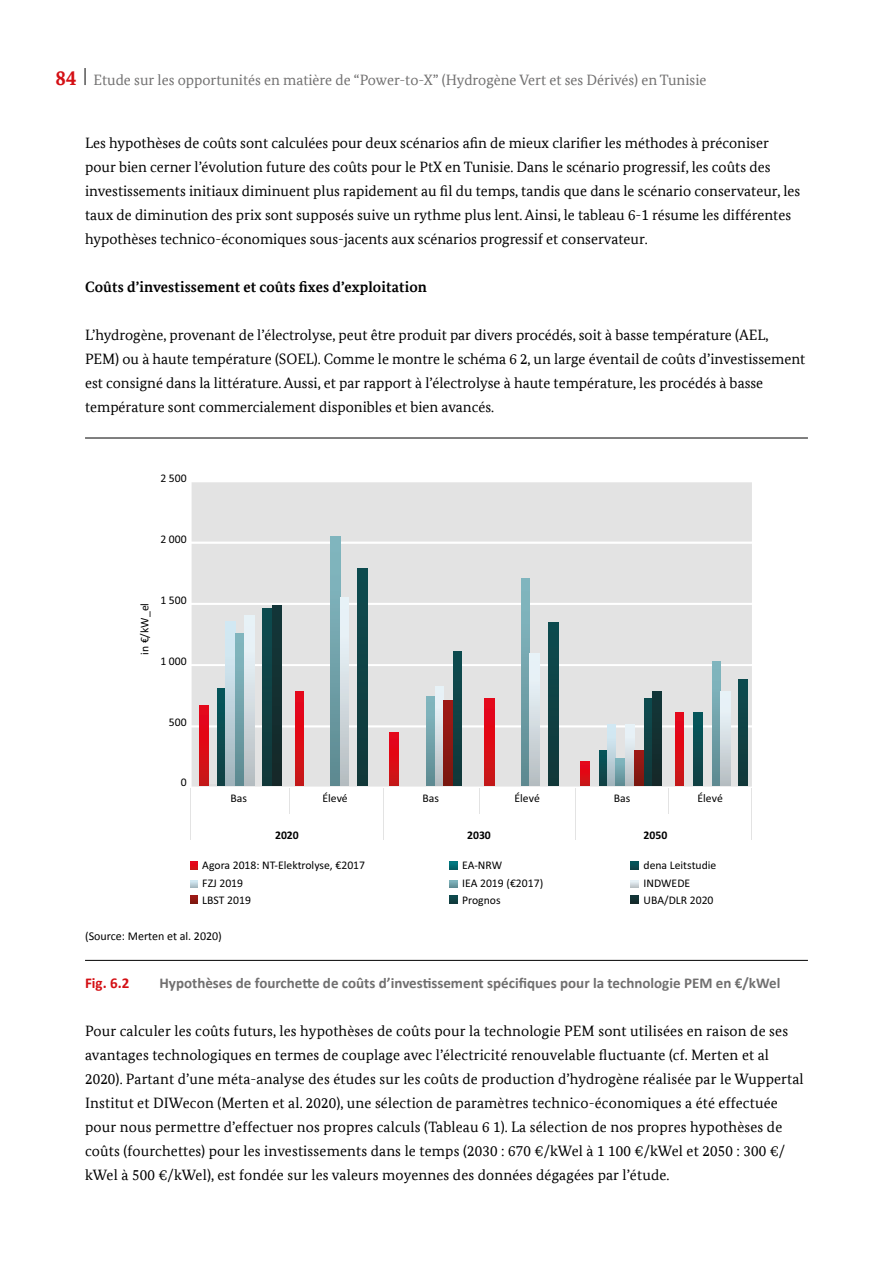
<style>
.page{position:relative;width:893px;height:1263px;background:#fff}
.page>*{position:absolute;margin:0;border:0;box-sizing:border-box;transform-origin:0 0}
.t1{font:15px/24px "Bundes Serif Office T";color:#000}
.t2{font:15px "Bundes Serif Office T";color:#706f6f}
.t3{font:700 15px "Calibri";color:#706f6f}
.t4{font:700 15px "Bundes Serif Office T";letter-spacing:.01em;color:#000}
.t5{font:700 15px "Calibri";color:#d40f14}
.t6{font:12px "Calibri";color:#000}
.t7{font:11.7px/18.3px "Calibri";color:#000}
.t8{font:700 11.7px "Calibri";color:#000}
.s1{font-weight:700;font-size:21px;color:#d40f14}
</style>
<div class="page">
<svg style="left:85px;top:68px;width:1px;height:17px"></svg>
<hr style="left:190px;top:788px;width:1px;height:51px;background:#e3e3e3">
<hr style="left:383px;top:788px;width:1px;height:51px;background:#e3e3e3">
<hr style="left:575px;top:788px;width:1px;height:51px;background:#e3e3e3">
<hr style="left:751px;top:788px;width:1px;height:51px;background:#e3e3e3">
<svg style="left:191px;top:482px;width:561px;height:331px"></svg>
<svg style="left:199px;top:706px;width:10px;height:80px"></svg>
<svg style="left:295px;top:692px;width:9px;height:94px"></svg>
<svg style="left:390px;top:732px;width:8px;height:54px"></svg>
<svg style="left:485px;top:699px;width:9px;height:87px"></svg>
<svg style="left:581px;top:762px;width:8px;height:24px"></svg>
<svg style="left:675px;top:713px;width:9px;height:73px"></svg>
<svg style="left:217px;top:688px;width:9px;height:98px"></svg>
<div style="left:599px;top:749px;width:8px;height:37px;background:#0c4c51"></div>
<svg style="left:694px;top:713px;width:8px;height:73px"></svg>
<svg style="left:226px;top:621px;width:10px;height:165px"></svg>
<svg style="left:607px;top:724px;width:9px;height:62px"></svg>
<svg style="left:236px;top:633px;width:8px;height:153px"></svg>
<svg style="left:330px;top:537px;width:10px;height:249px"></svg>
<svg style="left:427px;top:696px;width:8px;height:90px"></svg>
<svg style="left:521px;top:579px;width:9px;height:207px"></svg>
<svg style="left:616px;top:758px;width:10px;height:28px"></svg>
<svg style="left:712px;top:661px;width:9px;height:125px"></svg>
<svg style="left:244px;top:615px;width:10px;height:171px"></svg>
<svg style="left:340px;top:597px;width:9px;height:189px"></svg>
<svg style="left:435px;top:686px;width:9px;height:100px"></svg>
<svg style="left:530px;top:653px;width:10px;height:133px"></svg>
<svg style="left:626px;top:724px;width:8px;height:62px"></svg>
<svg style="left:721px;top:692px;width:9px;height:94px"></svg>
<svg style="left:444px;top:700px;width:9px;height:86px"></svg>
<svg style="left:634px;top:749px;width:10px;height:37px"></svg>
<div style="left:263px;top:608px;width:10px;height:178px;background:#0f4244"></div>
<div style="left:357px;top:569px;width:10px;height:217px;background:#0f4244"></div>
<div style="left:453px;top:651px;width:9px;height:135px;background:#0f4244"></div>
<div style="left:548px;top:622px;width:10px;height:164px;background:#0f4244"></div>
<div style="left:644px;top:699px;width:9px;height:87px;background:#0f4244"></div>
<div style="left:739px;top:679px;width:8px;height:107px;background:#0f4244"></div>
<div style="left:273px;top:605px;width:8px;height:181px;background:#133031"></div>
<div style="left:653px;top:690px;width:8px;height:96px;background:#133031"></div>
<svg style="left:190px;top:862px;width:8px;height:7px"></svg>
<svg style="left:449px;top:862px;width:8px;height:7px"></svg>
<svg style="left:631px;top:862px;width:8px;height:7px"></svg>
<svg style="left:190px;top:880px;width:8px;height:7px"></svg>
<svg style="left:449px;top:880px;width:8px;height:7px"></svg>
<svg style="left:631px;top:880px;width:8px;height:7px"></svg>
<svg style="left:190px;top:895px;width:8px;height:9px"></svg>
<svg style="left:449px;top:895px;width:8px;height:9px"></svg>
<svg style="left:631px;top:895px;width:8px;height:9px"></svg>
<hr style="left:85px;top:438px;width:723px;height:1px;background:#000">
<hr style="left:85px;top:960px;width:723px;height:1px;background:#000">
<p class="t2" style="left:56px;top:71px;width:652px"><span class="s1">84</span> Etude sur les opportunités en matière de “Power-to-X” (Hydrogène Vert et ses Dérivés) en Tunisie</p>
<p class="t1" style="left:85px;top:130px;width:717px">Les hypothèses de coûts sont calculées pour deux scénarios afin de mieux clarifier les méthodes à préconiser pour bien cerner l’évolution future des coûts pour le PtX en Tunisie. Dans le scénario progressif, les coûts des investissements initiaux diminuent plus rapidement au fil du temps, tandis que dans le scénario conservateur, les taux de diminution des prix sont supposés suive un rythme plus lent. Ainsi, le tableau 6-1 résume les différentes hypothèses technico-économiques sous-jacents aux scénarios progressif et conservateur.</p>
<p class="t4" style="left:85px;top:278px;width:343px">Coûts d’investissement et coûts fixes d’exploitation</p>
<p class="t1" style="left:85px;top:322px;width:722px">L’hydrogène, provenant de l’électrolyse, peut être produit par divers procédés, soit à basse température (AEL, PEM) ou à haute température (SOEL). Comme le montre le schéma 6 2, un large éventail de coûts d’investissement est consigné dans la littérature. Aussi, et par rapport à l’électrolyse à haute température, les procédés à basse température sont commercialement disponibles et bien avancés.</p>
<p class="t7" style="left:160px;top:469px;width:28px">2 500</p>
<p class="t7" style="left:160px;top:530px;width:28px">2 000</p>
<p class="t7" style="left:136px;top:655px;width:53px;rotate:-90deg">in €/kW_el</p>
<p class="t7" style="left:160px;top:591px;width:28px">1 500</p>
<p class="t7" style="left:160px;top:652px;width:28px">1 000</p>
<p class="t7" style="left:169px;top:712px;width:19px">500</p>
<p class="t7" style="left:181px;top:773px;width:7px">0</p>
<p class="t7" style="left:230px;top:789px;width:18px">Bas</p>
<p class="t7" style="left:323px;top:789px;width:27px">Élevé</p>
<p class="t8" style="left:275px;top:828px;width:25px">2020</p>
<p class="t7" style="left:202px;top:856px;width:164px">Agora 2018: NT-Elektrolyse, €2017<br>FZJ 2019</p>
<p class="t7" style="left:202px;top:891px;width:50px">LBST 2019</p>
<p class="t7" style="left:423px;top:789px;width:18px">Bas</p>
<p class="t7" style="left:515px;top:789px;width:27px">Élevé</p>
<p class="t8" style="left:467px;top:828px;width:25px">2030</p>
<p class="t7" style="left:462px;top:856px;width:83px">EA-NRW<br>IEA 2019 (€2017)</p>
<p class="t7" style="left:462px;top:891px;width:40px">Prognos</p>
<p class="t7" style="left:614px;top:789px;width:18px">Bas</p>
<p class="t7" style="left:698px;top:789px;width:27px">Élevé</p>
<p class="t8" style="left:644px;top:828px;width:25px">2050</p>
<p class="t7" style="left:643px;top:856px;width:74px">dena Leitstudie<br>INDWEDE</p>
<p class="t7" style="left:643px;top:891px;width:72px">UBA/DLR 2020</p>
<p class="t6" style="left:85px;top:928px;width:138px">(Source: Merten et al. 2020)</p>
<p class="t5" style="left:85px;top:973px;width:46px">Fig. 6.2</p>
<p class="t3" style="left:159px;top:973px;width:622px">Hypothèses de fourchette de coûts d’investissement spécifiques pour la technologie PEM en €/kWel</p>
<p class="t1" style="left:85px;top:1018px;width:720px">Pour calculer les coûts futurs, les hypothèses de coûts pour la technologie PEM sont utilisées en raison de ses avantages technologiques en termes de couplage avec l’électricité renouvelable fluctuante (cf. Merten et al 2020). Partant d’une méta-analyse des études sur les coûts de production d’hydrogène réalisée par le Wuppertal Institut et DIWecon (Merten et al. 2020), une sélection de paramètres technico-économiques a été effectuée pour nous permettre d’effectuer nos propres calculs (Tableau 6 1). La sélection de nos propres hypothèses de coûts (fourchettes) pour les investissements dans le temps (2030 : 670 €/kWel à 1 100 €/kWel et 2050 : 300 €/ kWel à 500 €/kWel), est fondée sur les valeurs moyennes des données dégagées par l’étude.</p>
</div>
